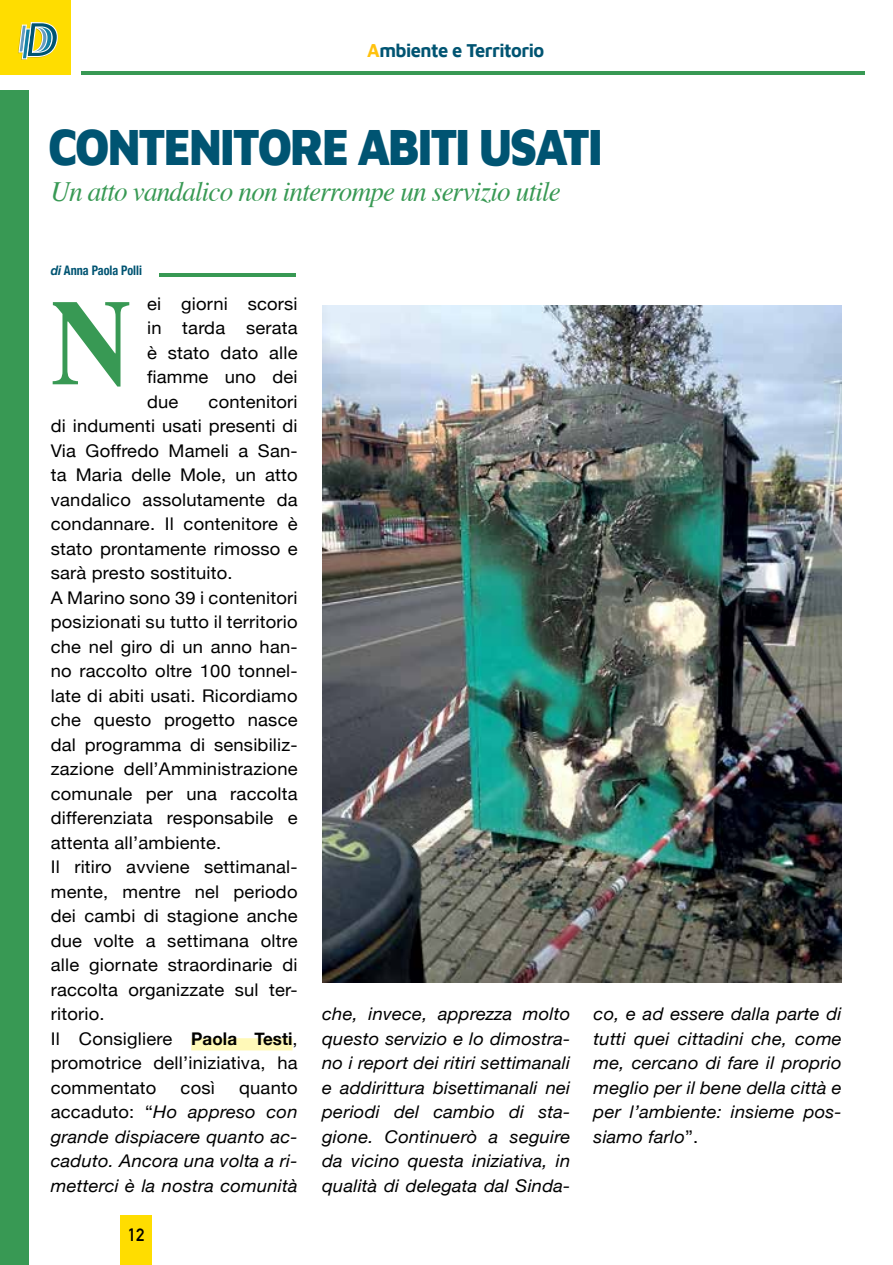
<style>
.page{position:relative;width:893px;height:1265px;background:#fff}
.page>*{position:absolute;margin:0;border:0;box-sizing:border-box;transform-origin:0 0}
.t1{font:700 121.62px "Times";color:#389954;scale:.92 1}
.t2{font:900 52.5px "Maven Pro";letter-spacing:-.05em;color:#005472;scale:.88 1}
.t3{font:italic 28px "Times";letter-spacing:-.03em;color:#389954}
.t4{font:700 19.25px "Maven Pro";letter-spacing:-.03em;color:#005472;scale:.95 1}
.t5{font:17.5px/24.5px "Helvetica Neue";letter-spacing:.01em;color:#000;text-align:justify;scale:1.05 1}
.t6{font:italic 17.5px/24.5px "Helvetica Neue";letter-spacing:.01em;color:#000;text-align:justify;scale:1.05 1}
.t7{font:700 17.5px "DIN Alternate";color:#000}
.t8{font:700 condensed 13.12px "Helvetica Neue";color:#005472;scale:.93 1}
.s1{color:#ffc20e}
.s2{font-style:italic;font-stretch:normal}
.s3{font-weight:700}
.s4{font-style:normal}
</style>
<div class="page">
<div style="left:191px;top:1038px;width:101px;height:12px;background:#fff9b8"></div>
<hr style="left:160px;top:273px;width:136px;height:3px;background:#389954">
<hr style="left:81px;top:71px;width:784px;height:3px;background:#389954">
<div style="left:0;top:90px;width:28px;height:1175px;background:#389954"></div>
<div style="left:0;top:0;width:71px;height:75px;background:#fd0"></div>
<svg style="left:18px;top:22px;width:40px;height:38px"></svg>
<div style="left:120px;top:1215px;width:31px;height:50px;background:#fd0"></div>
<img style="left:322px;top:305px;width:520px;height:677px">
<p class="t4" style="left:367px;top:38px;width:188px"><span class="s1">A</span>mbiente e Territorio</p>
<h2 class="t2" style="left:48px;top:111px;width:632px">CONTENITORE ABITI USATI</h2>
<h3 class="t3" style="left:50px;top:167px;width:512px">Un atto vandalico non interrompe un servizio utile</h3>
<p class="t8" style="left:51px;top:259px;width:100px"><span class="s2">di</span> Anna Paola Polli</p>
<p class="t5" style="left:147px;top:291px;width:145px">ei giorni scorsi in tarda serata è stato dato alle fiamme uno dei due</p>
<h1 class="t1" style="left:51px;top:227px;width:89px">N</h1>
<p class="t5" style="left:51px;top:389px;width:237px;text-align:left;text-indent:158px">contenitori di indumenti usati presenti di<br>Via Goffredo Mameli a San&shy;ta Maria delle Mole, un atto vandalico assolutamente da condannare. Il contenitore è stato prontamente rimosso e sarà presto sostituito.<br>A Marino sono 39 i contenitori posizionati su tutto il territorio che nel giro di un anno han&shy;no raccolto oltre 100 tonnel&shy;late di abiti usati. Ricordiamo che questo progetto nasce dal programma di sensibiliz&shy;zazione dell’Amministrazione comunale per una raccolta differenziata responsabile e attenta all’ambiente.<br>Il ritiro avviene settimanal&shy;mente, mentre nel periodo dei cambi di stagione anche due volte a settimana oltre alle giornate straordinarie di raccolta organizzate sul ter&shy;ritorio.<br>Il Consigliere <span class="s3">Paola Testi</span>, promotrice dell’iniziativa, ha commentato</p>
<p class="t5" style="left:181px;top:1075px;width:34px">così</p>
<p class="t6" style="left:51px;top:1075px;width:237px;text-indent:188px"><span class="s4">quanto accaduto: “</span>Ho appreso con grande dispiacere quanto ac&shy;caduto. Ancora una volta a ri&shy;metterci è la nostra comunità</p>
<p class="t7" style="left:128px;top:1222px;width:18px">12</p>
<p class="t6" style="left:322px;top:1002px;width:238px">che, invece, apprezza molto questo servizio e lo dimostra&shy;no i report dei ritiri settimanali e addirittura bisettimanali nei periodi del cambio di sta&shy;gione. Continuerò a seguire da vicino questa iniziativa, in qualità di delegata dal Sinda-</p>
<p class="t6" style="left:594px;top:1002px;width:238px">co, e ad essere dalla parte di tutti quei cittadini che, come me, cercano di fare il proprio meglio per il bene della città e per l’ambiente: insieme pos&shy;siamo farlo<span class="s4">”.</span></p>
</div>
